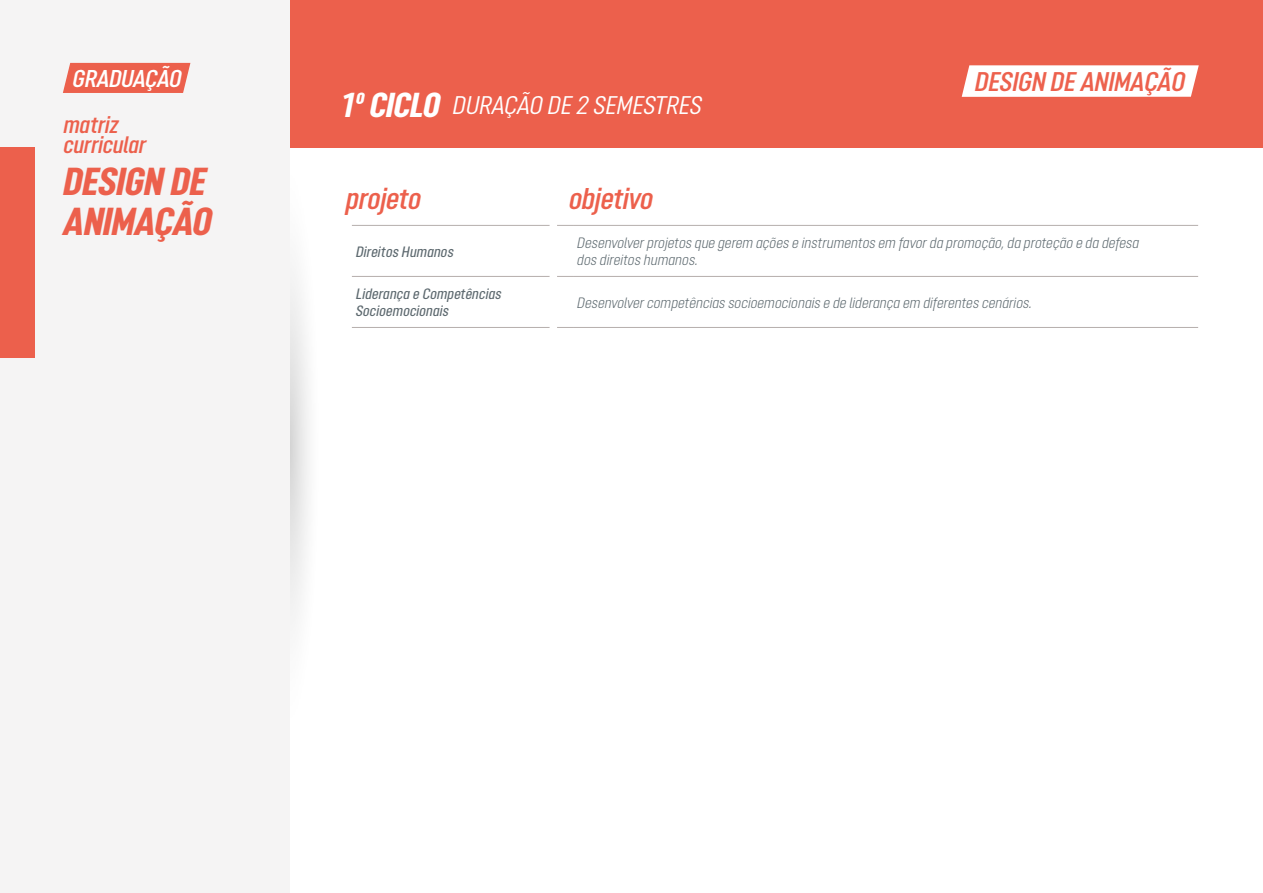
<style>
.page{position:relative;width:1263px;height:893px;background:#fff}
.page>*{position:absolute;margin:0;border:0;box-sizing:border-box;transform-origin:0 0}
.t1{font:italic 800 39px/40.5px "Opinion Pro Condensed";color:#ec604c}
.t2{font:italic 600 30px "Opinion Pro Condensed";color:#ec604c}
.t3{font:italic 600 27px "Opinion Pro Condensed";color:#ed614d}
.t4{font:italic 25.5px "Opinion Pro Condensed";color:#fff}
.t5{font:italic 600 24.3px "Opinion Pro Condensed";color:#fff}
.t6{font:italic 600 23.85px/20.1px "Opinion Pro Condensed";color:#ec604c}
.t7{font:italic 300 15px/16.5px "Opinion Pro Condensed";color:#5c686e}
.t8{font:italic 500 15px/16.5px "Opinion Pro Condensed";letter-spacing:.01em;color:#5c686e}
.s1{font-weight:800;font-size:34.65px}
</style>
<div class="page">
<div style="left:0;top:0;width:1263px;height:147px;background:#ec604c"></div>
<img style="left:289px;top:147px;width:33px;height:599px">
<div style="left:0;top:0;width:289px;height:893px;background:#f5f4f4"></div>
<div style="left:0;top:147px;width:34px;height:211px;background:#ec604c"></div>
<hr style="left:352px;top:225px;width:221px;height:1px;background:#b5aeac">
<hr style="left:573px;top:225px;width:625px;height:1px;background:#b5aeac">
<hr style="left:352px;top:276px;width:221px;height:1px;background:#b5aeac">
<hr style="left:573px;top:276px;width:625px;height:1px;background:#b5aeac">
<hr style="left:352px;top:327px;width:221px;height:1px;background:#b5aeac">
<hr style="left:573px;top:327px;width:625px;height:1px;background:#b5aeac">
<svg style="left:63px;top:62px;width:128px;height:31px"></svg>
<div style="left:550px;top:181px;width:7px;height:669px;background:#fff"></div>
<svg style="left:962px;top:65px;width:237px;height:32px"></svg>
<h3 class="t5" style="left:73px;top:64px;width:110px">GRADUAÇÃO</h3>
<h3 class="t6" style="left:64px;top:114px;width:84px">matriz curricular</h3>
<h1 class="t1" style="left:64px;top:160px;width:150px">DESIGN DE<br>ANIMAÇÃO</h1>
<h3 class="t4" style="left:341px;top:91px;width:363px"><span class="s1">1º CICLO</span> DURAÇÃO DE 2 SEMESTRES</h3>
<h2 class="t2" style="left:346px;top:181px;width:77px">projeto</h2>
<h2 class="t2" style="left:569px;top:181px;width:86px">objetivo</h2>
<h3 class="t3" style="left:975px;top:66px;width:212px">DESIGN DE ANIMAÇÃO</h3>
<p class="t8" style="left:356px;top:243px;width:99px">Direitos Humanos</p>
<p class="t7" style="left:577px;top:235px;width:563px">Desenvolver projetos que gerem ações e instrumentos em favor da promoção, da proteção e da defesa dos direitos humanos.</p>
<p class="t8" style="left:356px;top:286px;width:147px">Liderança e Competências<br>Socioemocionais</p>
<p class="t7" style="left:577px;top:294px;width:457px">Desenvolver competências socioemocionais e de liderança em diferentes cenários.</p>
</div>
